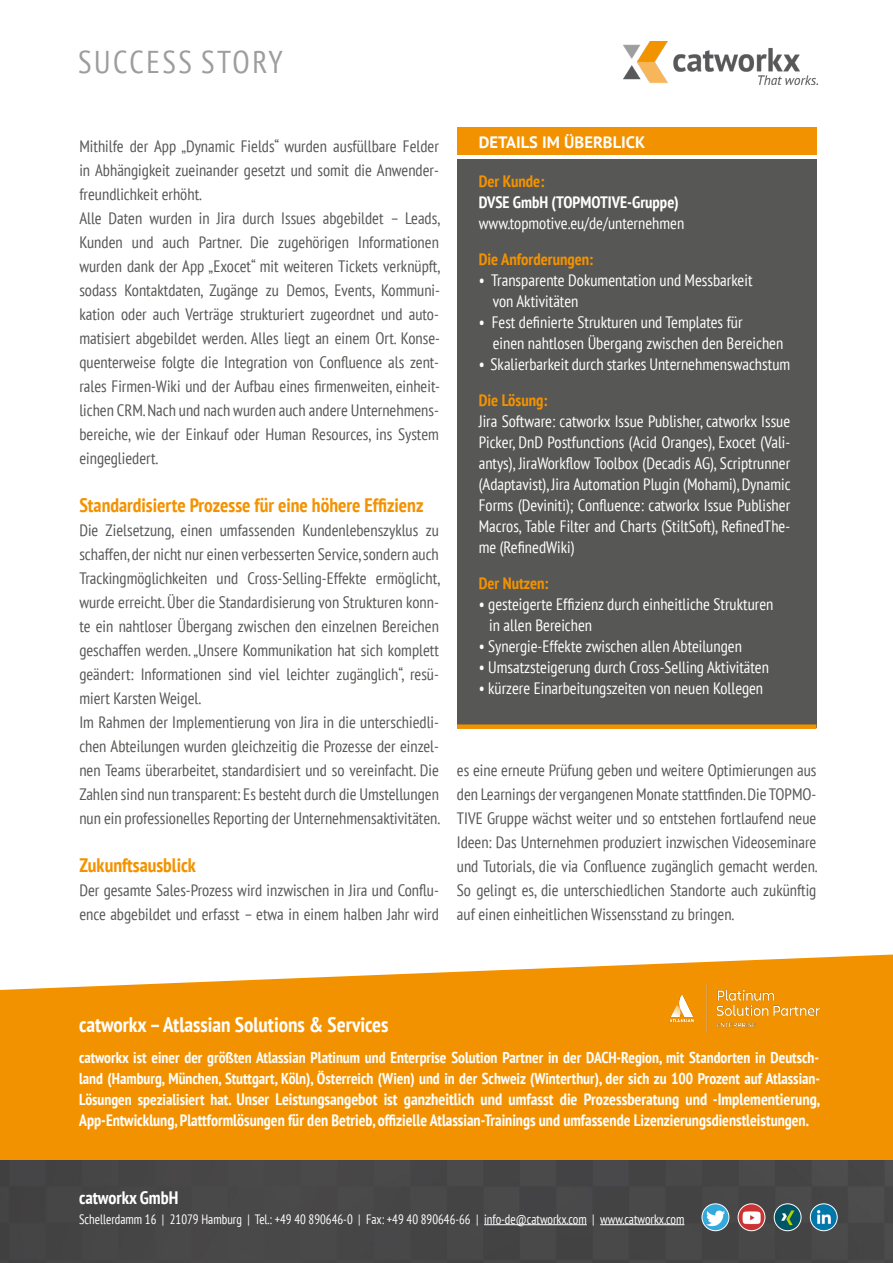
<style>
.page{position:relative;width:893px;height:1263px;background:#fff}
.page>*{position:absolute;margin:0;border:0;box-sizing:border-box;transform-origin:0 0}
.t1{font:condensed 31.5px "PT Sans";letter-spacing:.08em;color:#9d9d9c}
.t2{font:700 condensed 21px "PT Sans";color:#fff}
.t3{font:700 condensed 19.5px "PT Sans";color:#f39200}
.t4{font:700 condensed 18px "PT Sans";color:#fff}
.t5{font:condensed 16.5px/24px "PT Sans";color:#575756}
.t6{font:condensed 16.5px/21px "PT Sans";color:#fff}
.t7{font:700 condensed 16.5px/21px "PT Sans";color:#fff}
.t8{font:700 condensed 16.5px "PT Sans";color:#f39200}
.t9{font:700 16.5px "PT Sans";color:#fff}
.t10{font:700 condensed 15.75px/21px "PT Sans";color:#fff}
.t11{font:condensed 13.5px "PT Sans";color:#fff;scale:.95 1}
.s1{font-size:15.75px}
</style>
<div class="page">
<svg style="left:0;top:954px;width:893px;height:206px;background:#f49c17"></svg>
<img style="left:656px;top:975px;width:176px;height:58px">
<img style="left:624px;top:41px;width:194px;height:43px">
<div style="left:0;top:1160px;width:893px;height:103px;background:#474747"></div>
<hr style="left:484px;top:1224px;width:103px;height:1px;background:#fff">
<hr style="left:600px;top:1224px;width:84px;height:1px;background:#fff">
<img style="left:702px;top:1204px;width:27px;height:27px;border-radius:13px">
<div style="left:702px;top:1203px;width:27px;height:28px;border:1px solid #fff;border-radius:50%"></div>
<img style="left:738px;top:1204px;width:27px;height:27px;border-radius:13px">
<div style="left:738px;top:1203px;width:27px;height:28px;border:1px solid #fff;border-radius:50%"></div>
<img style="left:774px;top:1204px;width:27px;height:27px;border-radius:13px">
<div style="left:774px;top:1203px;width:27px;height:28px;border:1px solid #fff;border-radius:50%"></div>
<img style="left:810px;top:1204px;width:27px;height:27px;border-radius:13px">
<div style="left:810px;top:1203px;width:28px;height:28px;border:1px solid #fff;border-radius:50%"></div>
<div style="left:457px;top:159px;width:359px;height:569px;background:#575756"></div>
<div style="left:457px;top:128px;width:359px;height:27px;background:#f39200"></div>
<div style="left:457px;top:724px;width:359px;height:5px;background:#f39200"></div>
<h1 class="t1" style="left:78px;top:41px;width:206px">SUCCESS STORY</h1>
<p class="t5" style="left:79px;top:133px;width:362px">Mithilfe der App „Dynamic Fields“ wurden ausfüllbare Felder in Abhängigkeit zueinander gesetzt und somit die Anwender&shy;freundlichkeit erhöht.<br>Alle Daten wurden in Jira durch Issues abgebildet – Leads, Kunden und auch Partner. Die zugehörigen Informationen wurden dank der App „Exocet“ mit weiteren Tickets verknüpft, sodass Kontaktdaten, Zugänge zu Demos, Events, Kommuni&shy;kation oder auch Verträge strukturiert zugeordnet und auto&shy;matisiert abgebildet werden. Alles liegt an einem Ort. Konse&shy;quenterweise folgte die Integration von Confluence als zent&shy;rales Firmen-Wiki und der Aufbau eines firmenweiten, einheit&shy;lichen CRM. Nach und nach wurden auch andere Unternehmens&shy;bereiche, wie der Einkauf oder Human Resources, ins System eingegliedert.</p>
<p class="t3" style="left:79px;top:492px;width:346px">Standardisierte Prozesse für eine höhere Effizienz</p>
<p class="t5" style="left:79px;top:517px;width:362px">Die Zielsetzung, einen umfassenden Kundenlebenszyklus zu schaffen, der nicht nur einen verbesserten Service, sondern auch Trackingmöglichkeiten und Cross-Selling-Effekte ermöglicht, wurde erreicht. Über die Standardisierung von Strukturen konn&shy;te ein nahtloser Übergang zwischen den einzelnen Bereichen geschaffen werden. „Unsere Kommunikation hat sich komplett geändert: Informationen sind viel leichter zugänglich“, resü&shy;miert Karsten Weigel.<br>Im Rahmen der Implementierung von Jira in die unterschiedli&shy;chen Abteilungen wurden gleichzeitig die Prozesse der einzel&shy;nen Teams überarbeitet, standardisiert und so vereinfacht. Die Zahlen sind nun transparent: Es besteht durch die Umstellungen nun ein professionelles Reporting der Unternehmensaktivitäten.</p>
<p class="t3" style="left:79px;top:852px;width:118px">Zukunftsausblick</p>
<p class="t5" style="left:79px;top:877px;width:361px">Der gesamte Sales-Prozess wird inzwischen in Jira und Conflu&shy;ence abgebildet und erfasst – etwa in einem halben Jahr wird</p>
<p class="t9" style="left:479px;top:131px;width:168px">DETAILS IM ÜBERBLICK</p>
<p class="t8" style="left:479px;top:170px;width:67px">Der Kunde:</p>
<p class="t7" style="left:479px;top:191px;width:202px">DVSE GmbH (TOPMOTIVE-Gruppe)</p>
<p class="t6" style="left:479px;top:212px;width:207px">www.topmotive.eu/de/unternehmen</p>
<p class="t8" style="left:479px;top:248px;width:116px">Die Anforderungen:</p>
<p class="t6" style="left:493px;top:269px;width:261px;text-indent:-14px">• Transparente Dokumentation und Messbarkeit von Aktivitäten</p>
<p class="t6" style="left:493px;top:311px;width:292px;text-indent:-14px">• Fest definierte Strukturen und Templates für<br>einen nahtlosen Übergang zwischen den Bereichen</p>
<p class="t6" style="left:479px;top:353px;width:313px">• Skalierbarkeit durch starkes Unternehmenswachstum</p>
<p class="t8" style="left:479px;top:389px;width:70px">Die Lösung:</p>
<p class="t6" style="left:479px;top:410px;width:313px;text-align:justify">Jira Software: catworkx Issue Publisher, catworkx Issue Picker, DnD Postfunctions (Acid Oranges), Exocet (Vali&shy;antys), JiraWorkflow Toolbox (Decadis AG), Scriptrunner (Adaptavist), Jira Automation Plugin (Mohami), Dynamic Forms (Deviniti); Confluence: catworkx Issue Publisher Macros, Table Filter and Charts (StiltSoft), RefinedThe&shy;me (RefinedWiki)</p>
<p class="t8" style="left:479px;top:572px;width:71px">Der Nutzen:</p>
<p class="t6" style="left:489px;top:593px;width:286px;text-indent:-10px">• gesteigerte Effizienz durch einheitliche Strukturen in allen Bereichen</p>
<p class="t6" style="left:479px;top:635px;width:265px">• Synergie-Effekte zwischen allen Abteilungen</p>
<p class="t6" style="left:479px;top:656px;width:292px">• Umsatzsteigerung durch Cross-Selling Aktivitäten</p>
<p class="t6" style="left:479px;top:677px;width:286px">• kürzere Einarbeitungszeiten von neuen Kollegen</p>
<p class="t5" style="left:457px;top:757px;width:362px;text-align:justify">es eine erneute Prüfung geben und weitere Optimierungen aus den Learnings der vergangenen Monate stattfinden. Die TOPMO-TIVE Gruppe wächst weiter und so entstehen fortlaufend neue Ideen: Das Unternehmen produziert inzwischen Videoseminare und Tutorials, die via Confluence zugänglich gemacht werden.<br>So gelingt es, die unterschiedlichen Standorte auch zukünftig auf einen einheitlichen Wissensstand zu bringen.</p>
<p class="t2" style="left:79px;top:1010px;width:311px">catworkx – Atlassian Solutions &amp; Services</p>
<p class="t10" style="left:79px;top:1047px;width:742px">catworkx ist einer der größten Atlassian Platinum und Enterprise Solution Partner in der DACH-Region, mit Standorten in Deutsch&shy;land (Hamburg, München, Stuttgart, Köln), Österreich (Wien) und in der Schweiz (Winterthur), der sich zu 100 Prozent auf Atlassian-</p>
<p class="t7" style="left:79px;top:1088px;width:742px"><span class="s1">Lösungen spezialisiert hat.</span> Unser Leistungsangebot ist ganzheitlich und umfasst die Prozessberatung und -Implementierung,<br>App-Entwicklung, Plattformlösungen für den Betrieb, offizielle Atlassian-Trainings und umfassende Lizenzierungsdienstleistungen.</p>
<p class="t4" style="left:79px;top:1186px;width:101px">catworkx GmbH</p>
<p class="t11" style="left:79px;top:1210px;width:639px">Schellerdamm 16 | 21079 Hamburg | Tel.: +49 40 890646-0 | Fax: +49 40 890646-66 | info-de@catworkx.com | www.catworkx.com</p>
</div>
